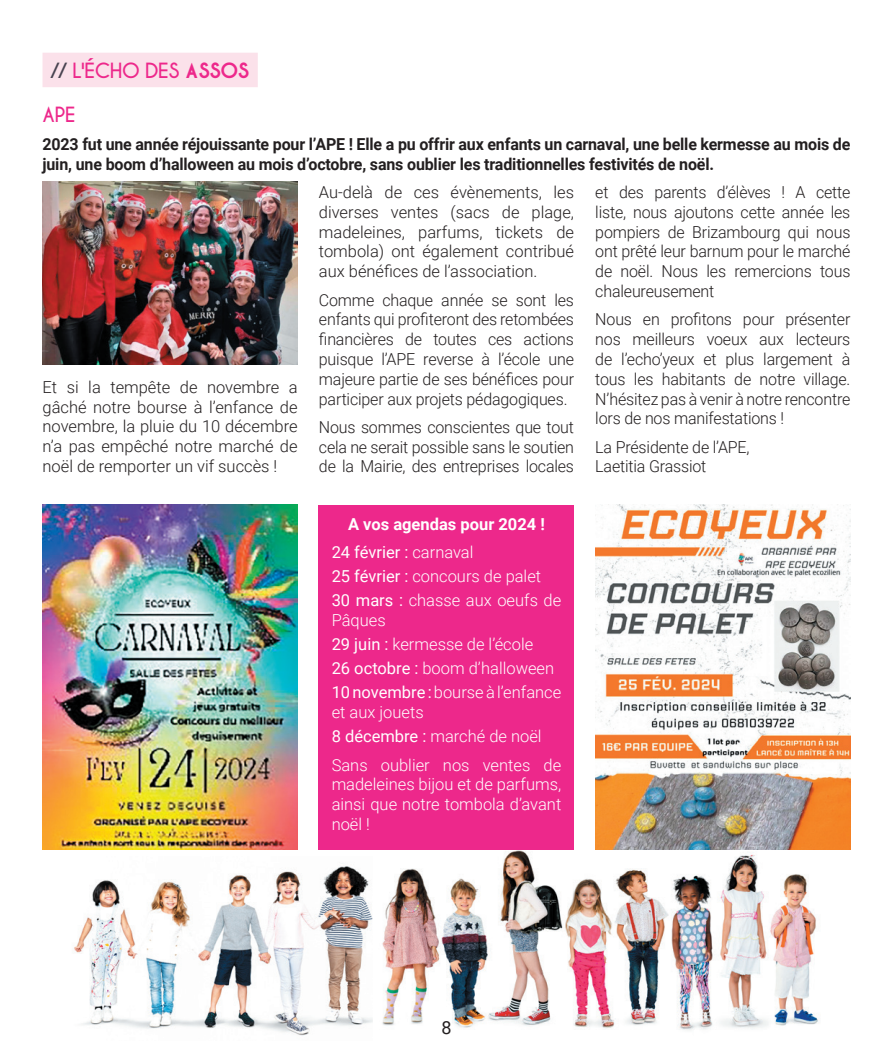
<style>
.page{position:relative;width:893px;height:1063px;background:#fff}
.page>*{position:absolute;margin:0;border:0;box-sizing:border-box;transform-origin:0 0}
.t1{font:22.5px "Champagne&Limousines Thick";color:#ed288b}
.t2{font:18px "Roboto";color:#231f20}
.t3{font:300 16.5px/19.8px "Roboto";letter-spacing:-.01em;color:#231f20;text-align:justify}
.t4{font:300 16.5px/24px "Roboto";color:#fff}
.t5{font:700 16.5px/19.8px "Roboto";letter-spacing:-.01em;color:#231f20}
.t6{font:700 16.5px/28.3px "Roboto";color:#fff}
.s1{color:#484350}
.s2{font-weight:700}
.s3{font-weight:400}
.s4{font-weight:300}
</style>
<div class="page">
<img style="left:379px;top:849px;width:456px;height:181px">
<img style="left:74px;top:866px;width:298px;height:170px">
<img style="left:43px;top:182px;width:255px;height:182px">
<div style="left:319px;top:505px;width:255px;height:344px;background:#ed288b"></div>
<img style="left:43px;top:505px;width:255px;height:344px">
<img style="left:595px;top:505px;width:255px;height:344px">
<div style="left:43px;top:53px;width:215px;height:34px;background:#fbe1ea"></div>
<h1 class="t1" style="left:51px;top:58px;width:200px"><span class="s1">//</span> L'ÉCHO DES <span class="s2">ASSOS</span></h1>
<h1 class="t1" style="left:43px;top:101px;width:34px">APE</h1>
<p class="t5" style="left:43px;top:134px;width:809px">2023 fut une année réjouissante pour l’APE ! Elle a pu offrir aux enfants un carnaval, une belle kermesse au mois de juin, une boom d’halloween au mois d’octobre, sans oublier les traditionnelles festivités de noël.</p>
<p class="t3" style="left:43px;top:376px;width:257px">Et si la tempête de novembre a gâché notre bourse à l’enfance de novembre, la pluie du 10 décembre n’a pas empêché notre marché de noël de remporter un vif succès !</p>
<p class="t3" style="left:319px;top:182px;width:257px">Au-delà de ces évènements, les diverses ventes (sacs de plage, madeleines, parfums, tickets de tombola) ont également contribué aux bénéfices de l’association.</p>
<p class="t3" style="left:319px;top:289px;width:257px">Comme chaque année se sont les enfants qui profiteront des retombées financières de toutes ces actions puisque l’APE reverse à l’école une majeure partie de ses bénéfices pour participer aux projets pédagogiques.</p>
<p class="t3" style="left:319px;top:416px;width:257px">Nous sommes conscientes que tout cela ne serait possible sans le soutien de la Mairie, des entreprises locales</p>
<p class="t6" style="left:332px;top:509px;width:215px;text-indent:16px">A vos agendas pour 2024 !<br><span class="s3">24 février :</span> <span class="s4">carnaval</span></p>
<p class="t4" style="left:332px;top:564px;width:231px"><span class="s3">25 février :</span> concours de palet<br><span class="s3">30 mars :</span> chasse aux oeufs de</p>
<p class="t4" style="left:332px;top:608px;width:231px">Pâques<br><span class="s3">29 juin :</span> kermesse de l’école<br><span class="s3">26 octobre :</span> boom d’halloween<br><span class="s3">10 novembre :</span> bourse à l’enfance</p>
<p class="t4" style="left:332px;top:700px;width:211px">et aux jouets<br><span class="s3">8 décembre :</span> marché de noël</p>
<p class="t4" style="left:332px;top:754px;width:231px;line-height:19.8px;text-align:justify">Sans oublier nos ventes de madeleines bijou et de parfums, ainsi que notre tombola d’avant noël !</p>
<p class="t3" style="left:595px;top:182px;width:257px">et des parents d’élèves ! A cette liste, nous ajoutons cette année les pompiers de Brizambourg qui nous ont prêté leur barnum pour le marché de noël. Nous les remercions tous chaleureusement</p>
<p class="t3" style="left:595px;top:309px;width:257px">Nous en profitons pour présenter nos meilleurs voeux aux lecteurs de l’echo’yeux et plus largement à tous les habitants de notre village.<br>N’hésitez pas à venir à notre rencontre lors de nos manifestations !</p>
<p class="t3" style="left:595px;top:436px;width:156px">La Présidente de l’APE,<br>Laetitia Grassiot</p>
<p class="t2" style="left:441px;top:1015px;width:12px">8</p>
</div>
